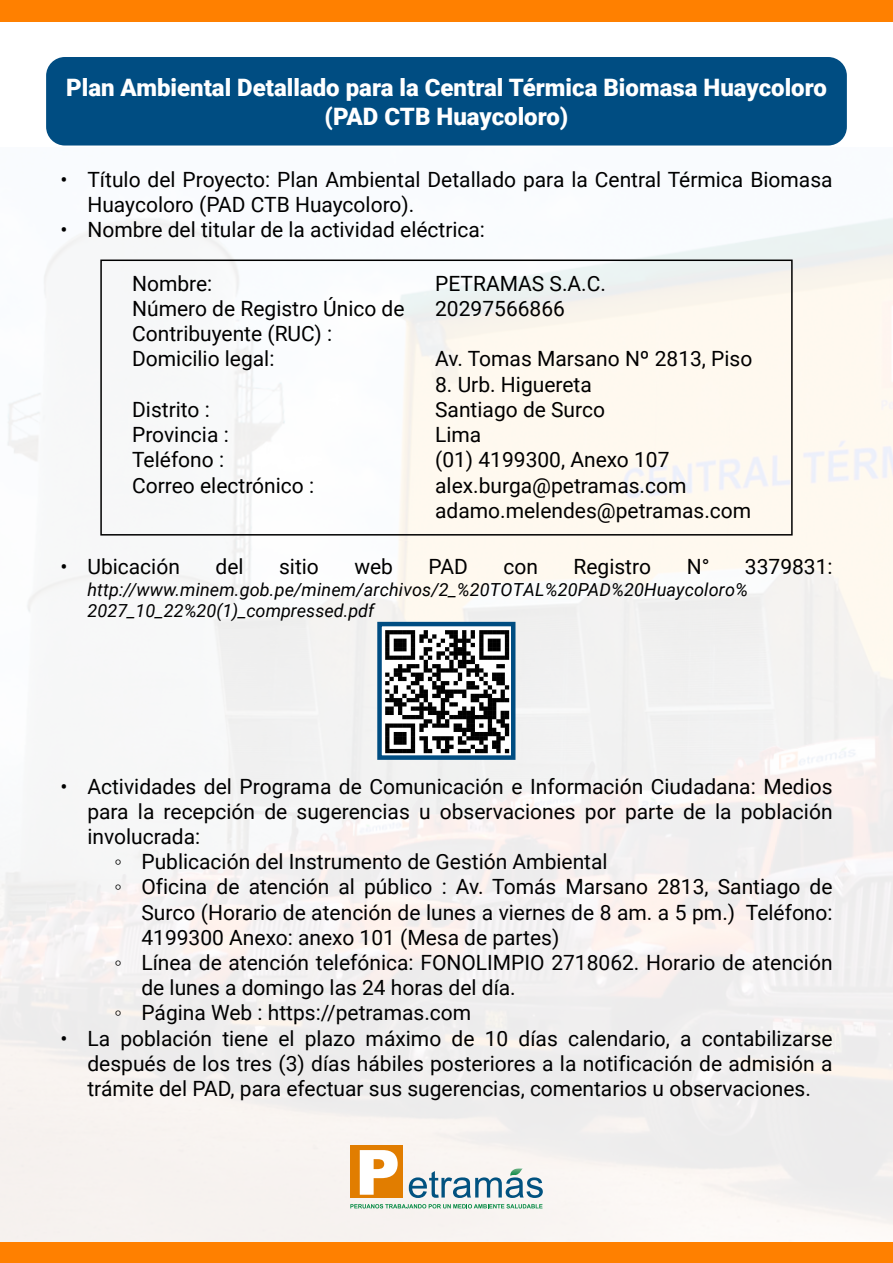
<style>
.page{position:relative;width:893px;height:1263px;background:#fff}
.page>*{position:absolute;margin:0;border:0;box-sizing:border-box;transform-origin:0 0}
.t1{font:900 24px/28.8px "Roboto";color:#fff;text-align:center}
.t2{font:21px/25.2px "Roboto";color:#000}
.t3{font:italic 18px/20.9px "Roboto";letter-spacing:.005em;color:#000}
.s1{font-family:"Times New Roman"}
</style>
<div class="page">
<img style="left:0;top:218px;width:893px;height:1024px">
<div style="left:0;top:0;width:893px;height:21px;background:#ff8000"></div>
<div style="left:0;top:1242px;width:893px;height:21px;background:#ff8000"></div>
<div style="left:46px;top:57px;width:801px;height:89px;background:#004d82;border-radius:19px"></div>
<svg style="left:350px;top:1204px;width:192px;height:4px"></svg>
<div style="left:350px;top:1146px;width:53px;height:52px;background:#e17d00"></div>
<svg style="left:360px;top:1150px;width:38px;height:45px"></svg>
<svg style="left:409px;top:1167px;width:134px;height:31px"></svg>
<div style="left:100px;top:260px;width:693px;height:276px;border:2px solid #000"></div>
<img style="left:382px;top:627px;width:128px;height:128px">
<div style="left:377px;top:622px;width:138px;height:138px;border:4px solid #004d82"></div>
<p class="t1" style="left:66px;top:72px;width:762px">Plan Ambiental Detallado para la Central Térmica Biomasa Huaycoloro (PAD CTB Huaycoloro)</p>
<p class="t2" style="left:87px;top:166px;width:747px;text-indent:-27px">• Título del Proyecto: Plan Ambiental Detallado para la Central Térmica Biomasa<br>Huaycoloro (PAD CTB Huaycoloro).</p>
<p class="t2" style="left:60px;top:216px;width:426px">• Nombre del titular de la actividad eléctrica:</p>
<p class="t2" style="left:132px;top:270px;width:274px">Nombre:<br>Número de Registro Único de<br>Contribuyente (RUC) :<br>Domicilio legal:</p>
<p class="t2" style="left:132px;top:396px;width:183px">Distrito :<br>Provincia :<br>Teléfono :<br>Correo electrónico :</p>
<p class="t2" style="left:435px;top:270px;width:172px">PETRAMAS S.A.C.<br>20297566866</p>
<p class="t2" style="left:435px;top:346px;width:319px">Av. Tomas Marsano Nº 2813, Piso</p>
<p class="t2" style="left:435px;top:371px;width:318px">8. Urb. Higuereta<br>Santiago de Surco<br>Lima<br>(01) 4199300, Anexo 107 alex.burga@petramas.com adamo.melendes@petramas.com</p>
<p class="t2" style="left:60px;top:553px;width:121px">• Ubicación</p>
<p class="t2" style="left:215px;top:553px;width:30px">del</p>
<p class="t2" style="left:279px;top:553px;width:41px">sitio</p>
<p class="t2" style="left:354px;top:553px;width:40px">web</p>
<p class="t2" style="left:429px;top:553px;width:41px">PAD</p>
<p class="t2" style="left:503px;top:553px;width:36px">con</p>
<p class="t2" style="left:573px;top:553px;width:79px">Registro</p>
<p class="t2" style="left:687px;top:553px;width:24px">N°</p>
<p class="t2" style="left:745px;top:553px;width:89px">3379831:</p>
<p class="t3" style="left:87px;top:578px;width:662px">http://www.minem.gob.pe/minem/archivos/2_%20TOTAL%20PAD%20Huaycoloro%<br>2027_10_22%20(1)_compressed.pdf</p>
<p class="t2" style="left:60px;top:773px;width:774px">• Actividades del Programa de Comunicación e Información Ciudadana: Medios</p>
<p class="t2" style="left:87px;top:798px;width:747px">para la recepción de sugerencias u observaciones por parte de la población</p>
<p class="t2" style="left:87px;top:823px;width:114px">involucrada:</p>
<p class="t2" style="left:114px;top:848px;width:495px"><span class="s1">◦</span> Publicación del Instrumento de Gestión Ambiental</p>
<p class="t2" style="left:114px;top:873px;width:720px"><span class="s1">◦</span> Oficina de atención al público : Av. Tomás Marsano 2813, Santiago de</p>
<p class="t2" style="left:141px;top:899px;width:693px">Surco (Horario de atención de lunes a viernes de 8 am. a 5 pm.) Teléfono:</p>
<p class="t2" style="left:141px;top:924px;width:419px">4199300 Anexo: anexo 101 (Mesa de partes)</p>
<p class="t2" style="left:114px;top:949px;width:720px"><span class="s1">◦</span> Línea de atención telefónica: FONOLIMPIO 2718062. Horario de atención</p>
<p class="t2" style="left:141px;top:974px;width:376px">de lunes a domingo las 24 horas del día.</p>
<p class="t2" style="left:114px;top:999px;width:358px"><span class="s1">◦</span> Página Web : https://petramas.com</p>
<p class="t2" style="left:87px;top:1025px;width:747px;text-align:justify;text-indent:-27px">• La población tiene el plazo máximo de 10 días calendario, a contabilizarse después de los tres (3) días hábiles posteriores a la notificación de admisión a trámite del PAD, para efectuar sus sugerencias, comentarios u observaciones.</p>
</div>
